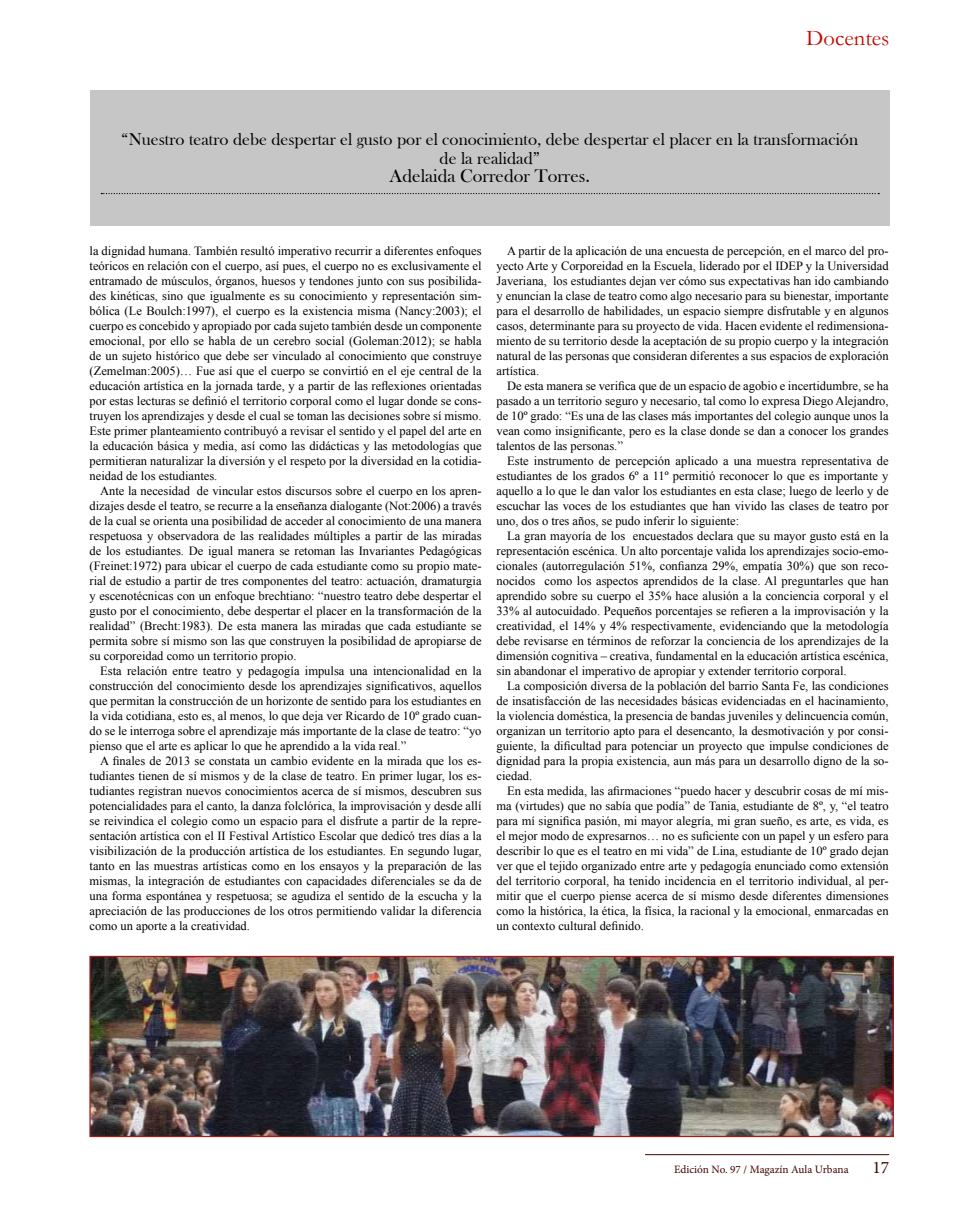
<style>
.page{position:relative;width:957px;height:1205px;background:#fff}
.page>*{position:absolute;margin:0;border:0;box-sizing:border-box;transform-origin:0 0}
.t1{font:22.5px "Garamond";color:#bf0d00}
.t2{font:18.75px "Bask Old Face";color:#000}
.t3{font:17.5px/18.8px "Bask Old Face";color:#000;text-align:center}
.t4{font:17.5px "Minion Pro";color:#400400}
.t5{font:12.5px/15px "Times New Roman";color:#000;text-align:justify}
.t6{font:11.25px "Minion Pro";color:#400400}
</style>
<div class="page">
<hr style="left:645px;top:1154px;width:244px;height:1px;background:#400400">
<img style="left:91px;top:958px;width:801px;height:177px">
<div style="left:89px;top:956px;width:805px;height:181px;border:1px solid #ab1916"></div>
<div style="left:90px;top:90px;width:799px;height:135px;background:#c6c6c6"></div>
<svg style="left:101px;top:193px;width:778px;height:1px"></svg>
<h1 class="t1" style="left:806px;top:23px;width:85px">Docentes</h1>
<h3 class="t3" style="left:122px;top:130px;width:738px">“Nuestro teatro debe despertar el gusto por el conocimiento, debe despertar el placer en la transformación de la realidad”</h3>
<h2 class="t2" style="left:389px;top:166px;width:202px">Adelaida Corredor Torres.</h2>
<p class="t5" style="left:90px;top:243px;width:393px">la dignidad humana. También resultó imperativo recurrir a diferentes enfoques teóricos en relación con el cuerpo, así pues, el cuerpo no es exclusivamente el entramado de músculos, órganos, huesos y tendones junto con sus posibilida&shy;des kinéticas, sino que igualmente es su conocimiento y representación sim&shy;bólica (Le Boulch:1997), el cuerpo es la existencia misma (Nancy:2003); el cuerpo es concebido y apropiado por cada sujeto también desde un componente emocional, por ello se habla de un cerebro social (Goleman:2012); se habla de un sujeto histórico que debe ser vinculado al conocimiento que construye (Zemelman:2005)… Fue así que el cuerpo se convirtió en el eje central de la educación artística en la jornada tarde, y a partir de las reflexiones orientadas por estas lecturas se definió el territorio corporal como el lugar donde se cons&shy;truyen los aprendizajes y desde el cual se toman las decisiones sobre sí mismo.<br>Este primer planteamiento contribuyó a revisar el sentido y el papel del arte en la educación básica y media, así como las didácticas y las metodologías que permitieran naturalizar la diversión y el respeto por la diversidad en la cotidia&shy;neidad de los estudiantes.</p>
<p class="t5" style="left:90px;top:483px;width:393px;text-indent:11px">Ante la necesidad de vincular estos discursos sobre el cuerpo en los apren&shy;dizajes desde el teatro, se recurre a la enseñanza dialogante (Not:2006) a través de la cual se orienta una posibilidad de acceder al conocimiento de una manera respetuosa y observadora de las realidades múltiples a partir de las miradas de los estudiantes. De igual manera se retoman las Invariantes Pedagógicas (Freinet:1972) para ubicar el cuerpo de cada estudiante como su propio mate&shy;rial de estudio a partir de tres componentes del teatro: actuación, dramaturgia y escenotécnicas con un enfoque brechtiano: “nuestro teatro debe despertar el gusto por el conocimiento, debe despertar el placer en la transformación de la realidad” (Brecht:1983). De esta manera las miradas que cada estudiante se permita sobre sí mismo son las que construyen la posibilidad de apropiarse de su corporeidad como un territorio propio.</p>
<p class="t5" style="left:90px;top:663px;width:393px;text-indent:11px">Esta relación entre teatro y pedagogía impulsa una intencionalidad en la construcción del conocimiento desde los aprendizajes significativos, aquellos que permitan la construcción de un horizonte de sentido para los estudiantes en la vida cotidiana, esto es, al menos, lo que deja ver Ricardo de 10º grado cuan&shy;do se le interroga sobre el aprendizaje más importante de la clase de teatro: “yo pienso que el arte es aplicar lo que he aprendido a la vida real.”</p>
<p class="t5" style="left:90px;top:753px;width:393px;text-indent:11px">A finales de 2013 se constata un cambio evidente en la mirada que los es&shy;tudiantes tienen de sí mismos y de la clase de teatro. En primer lugar, los es&shy;tudiantes registran nuevos conocimientos acerca de sí mismos, descubren sus potencialidades para el canto, la danza folclórica, la improvisación y desde allí se reivindica el colegio como un espacio para el disfrute a partir de la repre&shy;sentación artística con el II Festival Artístico Escolar que dedicó tres días a la visibilización de la producción artística de los estudiantes. En segundo lugar, tanto en las muestras artísticas como en los ensayos y la preparación de las mismas, la integración de estudiantes con capacidades diferenciales se da de una forma espontánea y respetuosa; se agudiza el sentido de la escucha y la apreciación de las producciones de los otros permitiendo validar la diferencia como un aporte a la creatividad.</p>
<p class="t5" style="left:496px;top:243px;width:393px;text-indent:11px">A partir de la aplicación de una encuesta de percepción, en el marco del pro&shy;yecto Arte y Corporeidad en la Escuela, liderado por el IDEP y la Universidad Javeriana, los estudiantes dejan ver cómo sus expectativas han ido cambiando y enuncian la clase de teatro como algo necesario para su bienestar, importante para el desarrollo de habilidades, un espacio siempre disfrutable y en algunos casos, determinante para su proyecto de vida. Hacen evidente el redimensiona&shy;miento de su territorio desde la aceptación de su propio cuerpo y la integración natural de las personas que consideran diferentes a sus espacios de exploración artística.</p>
<p class="t5" style="left:496px;top:378px;width:393px;text-indent:11px">De esta manera se verifica que de un espacio de agobio e incertidumbre, se ha pasado a un territorio seguro y necesario, tal como lo expresa Diego Alejandro, de 10º grado: “Es una de las clases más importantes del colegio aunque unos la vean como insignificante, pero es la clase donde se dan a conocer los grandes talentos de las personas.”</p>
<p class="t5" style="left:496px;top:453px;width:393px;text-indent:11px">Este instrumento de percepción aplicado a una muestra representativa de estudiantes de los grados 6º a 11º permitió reconocer lo que es importante y aquello a lo que le dan valor los estudiantes en esta clase; luego de leerlo y de escuchar las voces de los estudiantes que han vivido las clases de teatro por uno, dos o tres años, se pudo inferir lo siguiente:</p>
<p class="t5" style="left:496px;top:528px;width:393px;text-indent:11px">La gran mayoría de los encuestados declara que su mayor gusto está en la representación escénica. Un alto porcentaje valida los aprendizajes socio-emo&shy;cionales (autorregulación 51%, confianza 29%, empatía 30%) que son reco&shy;nocidos como los aspectos aprendidos de la clase. Al preguntarles que han aprendido sobre su cuerpo el 35% hace alusión a la conciencia corporal y el 33% al autocuidado. Pequeños porcentajes se refieren a la improvisación y la creatividad, el 14% y 4% respectivamente, evidenciando que la metodología debe revisarse en términos de reforzar la conciencia de los aprendizajes de la dimensión cognitiva – creativa, fundamental en la educación artística escénica, sin abandonar el imperativo de apropiar y extender territorio corporal.</p>
<p class="t5" style="left:496px;top:678px;width:393px;text-indent:11px">La composición diversa de la población del barrio Santa Fe, las condiciones de insatisfacción de las necesidades básicas evidenciadas en el hacinamiento, la violencia doméstica, la presencia de bandas juveniles y delincuencia común, organizan un territorio apto para el desencanto, la desmotivación y por consi&shy;guiente, la dificultad para potenciar un proyecto que impulse condiciones de dignidad para la propia existencia, aun más para un desarrollo digno de la so&shy;ciedad.</p>
<p class="t5" style="left:496px;top:783px;width:393px;text-indent:11px">En esta medida, las afirmaciones “puedo hacer y descubrir cosas de mí mis&shy;ma (virtudes) que no sabía que podía” de Tania, estudiante de 8º, y, “el teatro para mí significa pasión, mi mayor alegría, mi gran sueño, es arte, es vida, es el mejor modo de expresarnos… no es suficiente con un papel y un esfero para describir lo que es el teatro en mi vida” de Lina, estudiante de 10º grado dejan ver que el tejido organizado entre arte y pedagogía enunciado como extensión del territorio corporal, ha tenido incidencia en el territorio individual, al per&shy;mitir que el cuerpo piense acerca de sí mismo desde diferentes dimensiones como la histórica, la ética, la física, la racional y la emocional, enmarcadas en un contexto cultural definido.</p>
<p class="t6" style="left:674px;top:1161px;width:176px">Edición No. 97 / Magazín Aula Urbana</p>
<h3 class="t4" style="left:872px;top:1155px;width:18px">17</h3>
</div>
